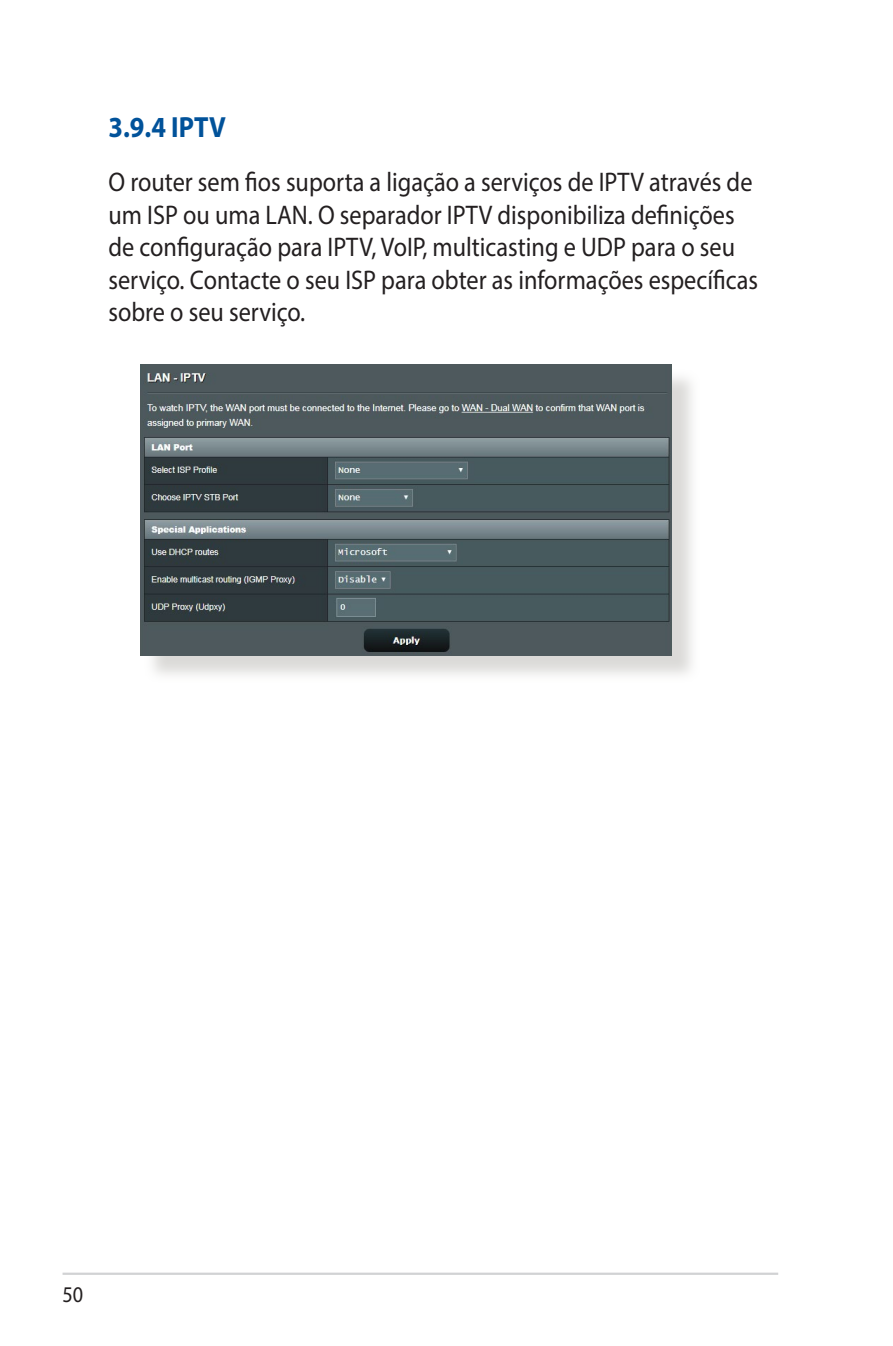
<style>
.page{position:relative;width:893px;height:1346px;background:#fff}
.page>*{position:absolute;margin:0;border:0;box-sizing:border-box;transform-origin:0 0}
.t1{font:700 29.25px "Myriad Pro";color:#01529a;scale:.9 1}
.t2{font:27px/32.4px "Myriad Pro";color:#231f20;scale:.9 1}
.t3{font:22.5px "Myriad Pro";color:#231f20;scale:.9 1}
</style>
<div class="page">
<hr style="left:63px;top:1272px;width:715px;height:3px;background:#d1d2d4">
<div style="left:144px;top:368px;width:556px;height:316px;background:#cfcecb;opacity:.75"></div>
<img style="left:140px;top:365px;width:532px;height:291px">
<p class="t1" style="left:108px;top:108px;width:132px">3.9.4 IPTV</p>
<p class="t2" style="left:108px;top:166px;width:723px">O router sem fios suporta a ligação a serviços de IPTV através de um ISP ou uma LAN. O separador IPTV disponibiliza definições de configuração para IPTV, VoIP, multicasting e UDP para o seu serviço. Contacte o seu ISP para obter as informações específicas sobre o seu serviço.</p>
<p class="t3" style="left:63px;top:1281px;width:25px">50</p>
</div>
